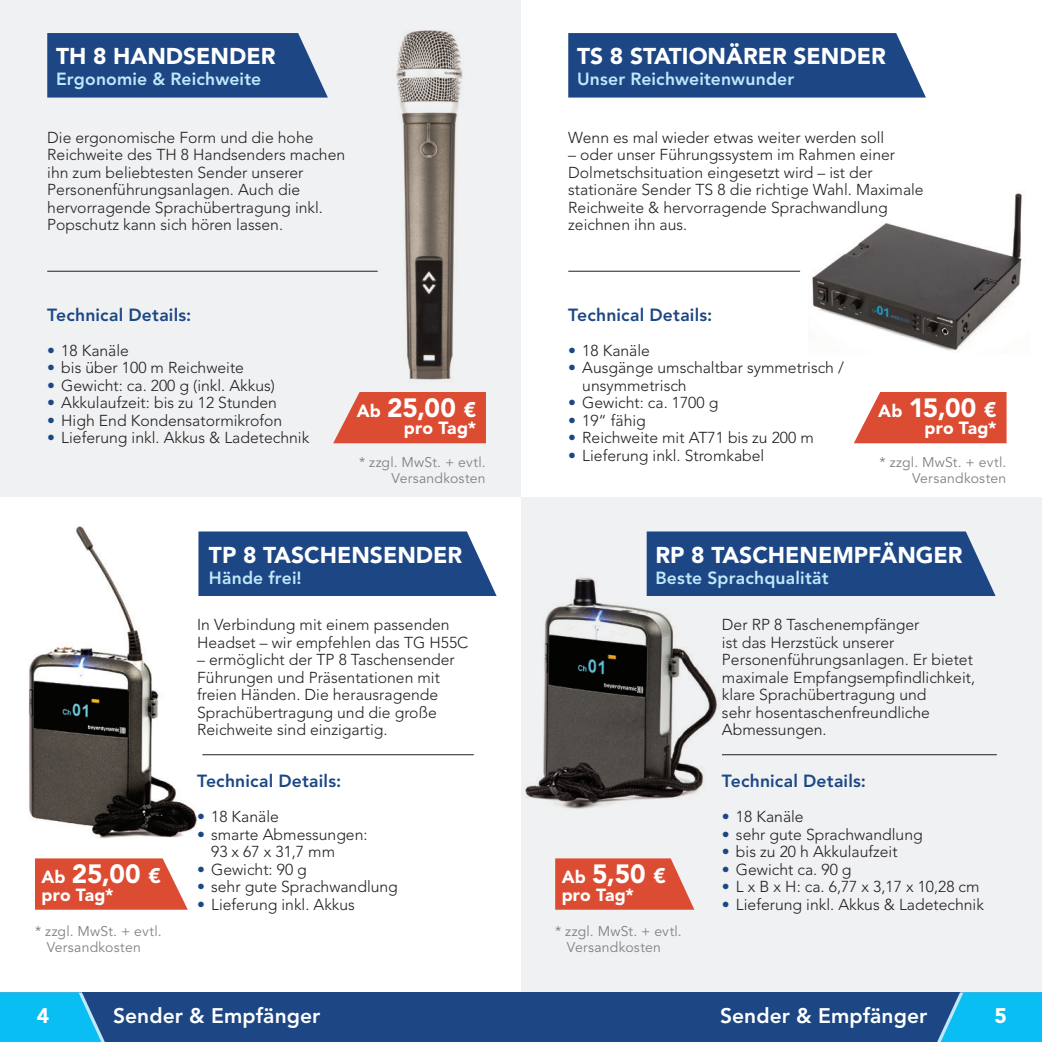
<style>
.page{position:relative;width:1042px;height:1042px;background:#fff}
.page>*{position:absolute;margin:0;border:0;box-sizing:border-box;transform-origin:0 0}
.t1{font:900 26.25px "Avenir LT Std";letter-spacing:-.005em;color:#fff}
.t2{font:900 22.75px "Avenir LT Std";color:#fff}
.t3{font:800 21px "Avenir LT Std";letter-spacing:.005em;color:#fff}
.t4{font:900 21px "Avenir LT Std";color:#fff}
.t5{font:800 17.5px "Avenir LT Std";letter-spacing:.01em;color:#c1e8fa}
.t6{font:800 17.5px "Avenir LT Std";letter-spacing:.01em;color:#1c4784}
.t7{font:900 17.5px "Avenir LT Std";letter-spacing:.01em;color:#fff}
.t8{font:300 15.75px/17.5px "Avenir LT Std";color:#231f20}
.t9{font:14px/15.8px "Avenir LT Std";letter-spacing:.015em;color:#808285;text-align:right}
.s1{color:#1c4784}
.s2{font-size:17.5px}
.s3{font-size:21px}
</style>
<div class="page">
<hr style="left:568px;top:271px;width:232px;height:1px;background:#231f20">
<img style="left:812px;top:193px;width:210px;height:158px">
<img style="left:28px;top:526px;width:169px;height:313px">
<div style="left:0;top:0;width:521px;height:497px;background:#f0f1f2"></div>
<div style="left:521px;top:497px;width:521px;height:495px;background:#f0f1f2"></div>
<hr style="left:722px;top:754px;width:275px;height:1px;background:#231f20">
<div style="left:647px;top:531px;width:348px;height:65px;background:#1c4784"></div>
<svg style="left:333px;top:392px;width:153px;height:51px;background:#dc5a43"></svg>
<svg style="left:854px;top:392px;width:152px;height:51px;background:#de5b44"></svg>
<svg style="left:35px;top:858px;width:153px;height:51px;background:#de5c45"></svg>
<svg style="left:555px;top:858px;width:139px;height:51px;background:#dc5b44"></svg>
<svg style="left:47px;top:33px;width:281px;height:65px;background:#29518a"></svg>
<svg style="left:568px;top:33px;width:358px;height:65px;background:#27508a"></svg>
<div style="left:198px;top:531px;width:298px;height:65px;background:#1c4784"></div>
<hr style="left:47px;top:271px;width:331px;height:1px;background:#231f20">
<img style="left:396px;top:30px;width:67px;height:350px">
<hr style="left:202px;top:754px;width:272px;height:1px;background:#231f20">
<img style="left:525px;top:563px;width:202px;height:246px">
<div style="left:0;top:992px;width:1042px;height:50px;background:#1c4784"></div>
<svg style="left:0;top:992px;width:105px;height:50px;background:#11b1e5"></svg>
<svg style="left:937px;top:992px;width:105px;height:50px;background:#11b1e5"></svg>
<h2 class="t2" style="left:56px;top:43px;width:221px">TH 8 HANDSENDER</h2>
<h2 class="t2" style="left:577px;top:43px;width:310px">TS 8 STATIONÄRER SENDER</h2>
<p class="t5" style="left:56px;top:69px;width:207px">Ergonomie &amp; Reichweite</p>
<p class="t5" style="left:577px;top:69px;width:219px">Unser Reichweitenwunder</p>
<p class="t8" style="left:47px;top:129px;width:299px">Die ergonomische Form und die hohe Reichweite des TH 8 Handsenders machen ihn zum beliebtesten Sender unserer Personenführungsanlagen. Auch die hervorragende Sprachübertragung inkl.<br>Popschutz kann sich hören lassen.</p>
<p class="t8" style="left:568px;top:129px;width:318px">Wenn es mal wieder etwas weiter werden soll</p>
<p class="t8" style="left:568px;top:146px;width:357px">– oder unser Führungssystem im Rahmen einer Dolmetschsituation eingesetzt wird – ist der stationäre Sender TS 8 die richtige Wahl. Maximale Reichweite &amp; hervorragende Sprachwandlung zeichnen ihn aus.</p>
<p class="t6" style="left:47px;top:304px;width:146px">Technical Details:</p>
<p class="t8" style="left:47px;top:342px;width:83px"><span class="s1">•</span> 18 Kanäle</p>
<p class="t8" style="left:47px;top:359px;width:198px"><span class="s1">•</span> bis über 100 m Reichweite</p>
<p class="t8" style="left:47px;top:377px;width:229px"><span class="s1">•</span> Gewicht: ca. 200 g (inkl. Akkus)</p>
<p class="t8" style="left:47px;top:394px;width:231px"><span class="s1">•</span> Akkulaufzeit: bis zu 12 Stunden</p>
<p class="t8" style="left:47px;top:412px;width:236px"><span class="s1">•</span> High End Kondensatormikrofon</p>
<p class="t8" style="left:47px;top:429px;width:263px"><span class="s1">•</span> Lieferung inkl. Akkus &amp; Ladetechnik</p>
<p class="t6" style="left:568px;top:304px;width:146px">Technical Details:</p>
<p class="t8" style="left:568px;top:342px;width:83px"><span class="s1">•</span> 18 Kanäle</p>
<p class="t8" style="left:582px;top:359px;width:263px;text-indent:-14px"><span class="s1">•</span> Ausgänge umschaltbar symmetrisch / unsymmetrisch</p>
<p class="t8" style="left:568px;top:394px;width:152px"><span class="s1">•</span> Gewicht: ca. 1700 g</p>
<p class="t8" style="left:568px;top:412px;width:79px"><span class="s1">•</span> 19“ fähig</p>
<p class="t8" style="left:568px;top:429px;width:247px"><span class="s1">•</span> Reichweite mit AT71 bis zu 200 m</p>
<p class="t8" style="left:568px;top:447px;width:198px"><span class="s1">•</span> Lieferung inkl. Stromkabel</p>
<h1 class="t1" style="left:357px;top:392px;width:121px"><span class="s2">Ab</span> 25,00 <span class="s3">€</span></h1>
<p class="t7" style="left:404px;top:417px;width:74px">pro Tag*</p>
<h1 class="t1" style="left:878px;top:392px;width:120px"><span class="s2">Ab</span> 15,00 <span class="s3">€</span></h1>
<p class="t7" style="left:924px;top:417px;width:74px">pro Tag*</p>
<p class="t9" style="left:359px;top:454px;width:128px">* zzgl. MwSt. + evtl.<br>Versandkosten</p>
<p class="t9" style="left:879px;top:454px;width:128px">* zzgl. MwSt. + evtl.<br>Versandkosten</p>
<h1 class="t1" style="left:41px;top:858px;width:121px"><span class="s2">Ab</span> 25,00 <span class="s3">€</span></h1>
<p class="t7" style="left:41px;top:884px;width:74px">pro Tag*</p>
<h2 class="t2" style="left:209px;top:541px;width:255px">TP 8 TASCHENSENDER</h2>
<p class="t5" style="left:209px;top:567px;width:94px">Hände frei!</p>
<p class="t8" style="left:197px;top:616px;width:273px">In Verbindung mit einem passenden<br>Headset – wir empfehlen das TG H55C</p>
<p class="t8" style="left:197px;top:651px;width:259px">– ermöglicht der TP 8 Taschensender Führungen und Präsentationen mit freien Händen. Die herausragende Sprachübertragung und die große Reichweite sind einzigartig.</p>
<p class="t6" style="left:197px;top:771px;width:146px">Technical Details:</p>
<p class="t8" style="left:197px;top:808px;width:83px"><span class="s1">•</span> 18 Kanäle</p>
<p class="t8" style="left:211px;top:826px;width:158px;text-indent:-14px"><span class="s1">•</span> smarte Abmessungen:<br>93 x 67 x 31,7 mm</p>
<p class="t8" style="left:197px;top:860px;width:111px"><span class="s1">•</span> Gewicht: 90 g</p>
<p class="t8" style="left:197px;top:878px;width:202px"><span class="s1">•</span> sehr gute Sprachwandlung</p>
<p class="t8" style="left:197px;top:895px;width:159px"><span class="s1">•</span> Lieferung inkl. Akkus</p>
<h2 class="t2" style="left:655px;top:541px;width:309px">RP 8 TASCHENEMPFÄNGER</h2>
<p class="t5" style="left:655px;top:567px;width:175px">Beste Sprachqualität</p>
<h1 class="t1" style="left:562px;top:858px;width:106px"><span class="s2">Ab</span> 5,50 <span class="s3">€</span></h1>
<p class="t7" style="left:562px;top:884px;width:74px">pro Tag*</p>
<p class="t8" style="left:722px;top:616px;width:255px">Der RP 8 Taschenempfänger<br>ist das Herzstück unserer<br>Personenführungsanlagen. Er bietet maximale Empfangsempfindlichkeit, klare Sprachübertragung und<br>sehr hosentaschenfreundliche<br>Abmessungen.</p>
<p class="t6" style="left:722px;top:771px;width:146px">Technical Details:</p>
<p class="t8" style="left:722px;top:808px;width:83px"><span class="s1">•</span> 18 Kanäle</p>
<p class="t8" style="left:722px;top:826px;width:202px"><span class="s1">•</span> sehr gute Sprachwandlung</p>
<p class="t8" style="left:722px;top:843px;width:177px"><span class="s1">•</span> bis zu 20 h Akkulaufzeit</p>
<p class="t8" style="left:722px;top:860px;width:131px"><span class="s1">•</span> Gewicht ca. 90 g</p>
<p class="t8" style="left:722px;top:878px;width:259px"><span class="s1">•</span> L x B x H: ca. 6,77 x 3,17 x 10,28 cm</p>
<p class="t8" style="left:722px;top:895px;width:263px"><span class="s1">•</span> Lieferung inkl. Akkus &amp; Ladetechnik</p>
<p class="t9" style="left:47px;top:924px;width:116px;text-align:left;text-indent:-12px">* zzgl. MwSt. + evtl.<br>Versandkosten</p>
<p class="t9" style="left:567px;top:924px;width:116px;text-align:left;text-indent:-12px">* zzgl. MwSt. + evtl.<br>Versandkosten</p>
<h3 class="t4" style="left:37px;top:1002px;width:14px">4</h3>
<h3 class="t3" style="left:113px;top:1003px;width:209px">Sender &amp; Empfänger</h3>
<h3 class="t3" style="left:720px;top:1003px;width:209px">Sender &amp; Empfänger</h3>
<h3 class="t4" style="left:994px;top:1002px;width:14px">5</h3>
</div>
